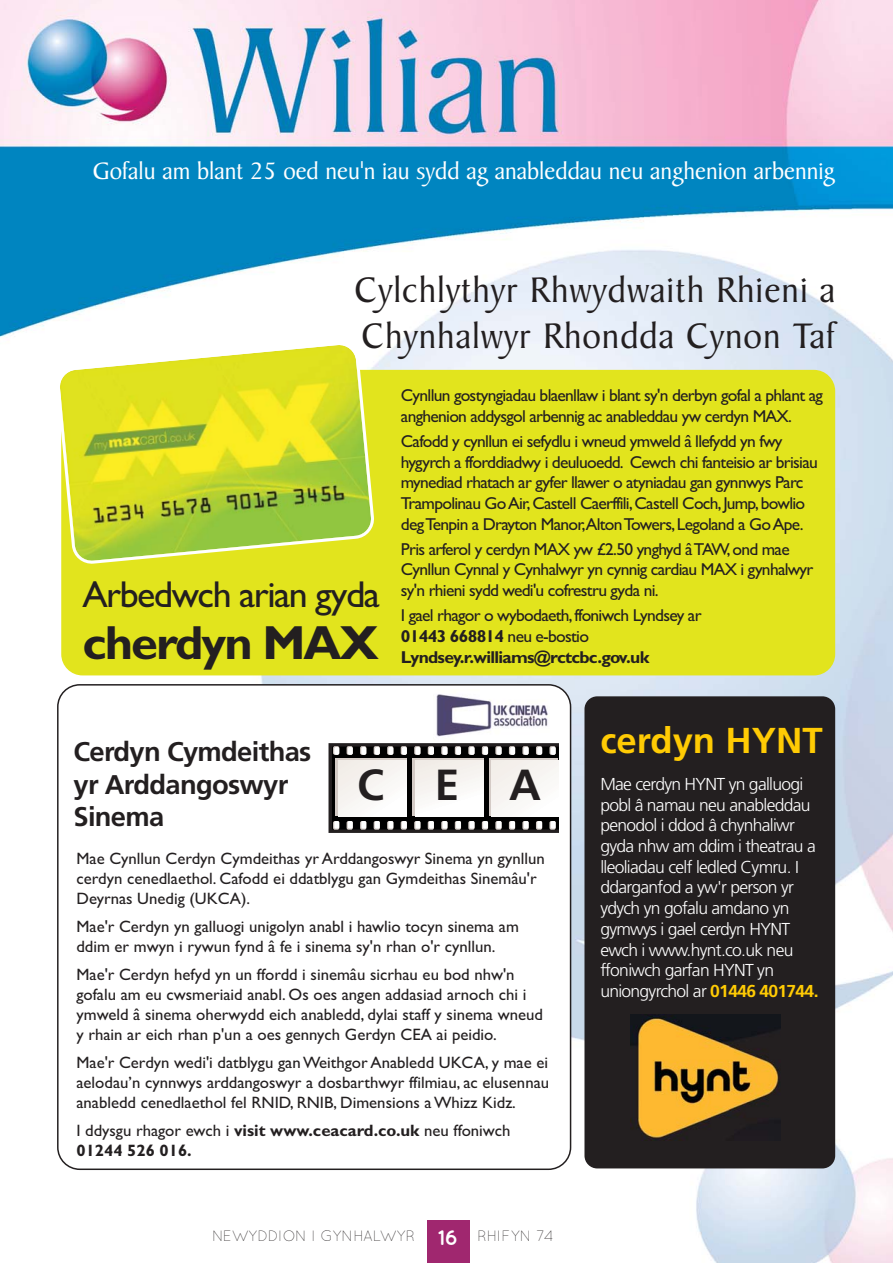
<style>
.page{position:relative;width:893px;height:1263px;background:#fff}
.page>*{position:absolute;margin:0;border:0;box-sizing:border-box;transform-origin:0 0}
.t1{font:700 48px "Gill Sans";letter-spacing:-.04em;color:#231f20}
.t2{font:700 43.5px "Frutiger";color:#231f20}
.t3{font:38.1px/45.8px "Baker Signet BT";letter-spacing:.025em;color:#231f20}
.t4{font:37.5px "Gill Sans";letter-spacing:-.04em;color:#231f20}
.t5{font:700 36px "Frutiger";color:#ffcb04}
.t6{font:700 27px/32.4px "Frutiger";letter-spacing:-.025em;color:#231f20}
.t7{font:25.5px "Baker Signet BT";color:#fff}
.t8{font:700 21px "Quicksand";color:#fff}
.t9{font:17.25px/20.7px "Gill Sans";letter-spacing:-.04em;color:#231f20}
.t10{font:300 17.25px/20.7px "Frutiger";letter-spacing:-.04em;color:#fff}
.t11{font:16.5px/19.8px "Gill Sans";color:#231f20}
.t12{font:700 16.5px/19.8px "Gill Sans";color:#231f20}
.t13{font:300 15px "Quicksand";letter-spacing:-.01em;color:#231f20}
.s1{font-weight:700}
.s2{font-weight:400}
.s3{font-weight:700;color:#ffcb04}
</style>
<div class="page">
<img style="left:0;top:0;width:893px;height:1263px">
<div style="left:427px;top:1221px;width:42px;height:42px;background:#a0276f"></div>
<div style="left:61px;top:370px;width:774px;height:305px;background:#e2e41d;border-radius:21px"></div>
<svg style="left:56px;top:341px;width:319px;height:224px"></svg>
<svg style="left:57px;top:684px;width:514px;height:486px"></svg>
<div style="left:324px;top:740px;width:234px;height:98px;background:#fff"></div>
<svg style="left:328px;top:743px;width:230px;height:90px"></svg>
<img style="left:434px;top:690px;width:115px;height:50px">
<div style="left:584px;top:696px;width:251px;height:472px;background:#231f20;border-radius:13px"></div>
<img style="left:630px;top:1014px;width:150px;height:125px">
<h3 class="t7" style="left:93px;top:160px;width:744px">Gofalu am blant 25 oed neu'n iau sydd ag anableddau neu anghenion arbennig</h3>
<h3 class="t3" style="left:355px;top:270px;width:482px">Cylchlythyr Rhwydwaith Rhieni a<br>Chynhalwyr Rhondda Cynon Taf</h3>
<h3 class="t4" style="left:82px;top:581px;width:299px">Arbedwch arian gyda</h3>
<h1 class="t1" style="left:82px;top:626px;width:298px">cherdyn MAX</h1>
<p class="t9" style="left:401px;top:387px;width:423px">Cynllun gostyngiadau blaenllaw i blant sy'n derbyn gofal a phlant ag anghenion addysgol arbennig ac anableddau yw cerdyn MAX.</p>
<p class="t9" style="left:401px;top:433px;width:419px">Cafodd y cynllun ei sefydlu i wneud ymweld â llefydd yn fwy hygyrch a fforddiadwy i deuluoedd. Cewch chi fanteisio ar brisiau mynediad rhatach ar gyfer llawer o atyniadau gan gynnwys Parc Trampolinau Go Air, Castell Caerffili, Castell Coch, Jump, bowlio deg Tenpin a Drayton Manor,Alton Towers, Legoland a Go Ape.</p>
<p class="t9" style="left:401px;top:540px;width:414px">Pris arferol y cerdyn MAX yw £2.50 ynghyd â TAW, ond mae<br>Cynllun Cynnal y Cynhalwyr yn cynnig cardiau MAX i gynhalwyr sy'n rhieni sydd wedi'u cofrestru gyda ni.</p>
<p class="t9" style="left:401px;top:607px;width:302px">I gael rhagor o wybodaeth, ffoniwch Lyndsey ar<br><span class="s1">01443 668814</span> neu e-bostio<br><span class="s1">Lyndsey.r.williams@rctcbc.gov.uk</span></p>
<h3 class="t6" style="left:73px;top:738px;width:239px">Cerdyn Cymdeithas yr Arddangoswyr<br>Sinema</h3>
<h2 class="t2" style="left:357px;top:768px;width:185px">CEA</h2>
<p class="t11" style="left:76px;top:851px;width:470px">Mae Cynllun Cerdyn Cymdeithas yr Arddangoswyr Sinema yn gynllun cerdyn cenedlaethol. Cafodd ei ddatblygu gan Gymdeithas Sinemâu'r<br>Deyrnas Unedig (UKCA).</p>
<p class="t11" style="left:76px;top:919px;width:444px">Mae'r Cerdyn yn galluogi unigolyn anabl i hawlio tocyn sinema am ddim er mwyn i rywun fynd â fe i sinema sy'n rhan o'r cynllun.</p>
<p class="t11" style="left:76px;top:967px;width:468px">Mae'r Cerdyn hefyd yn un ffordd i sinemâu sicrhau eu bod nhw'n gofalu am eu cwsmeriaid anabl. Os oes angen addasiad arnoch chi i ymweld â sinema oherwydd eich anabledd, dylai staff y sinema wneud y rhain ar eich rhan p'un a oes gennych Gerdyn CEA ai peidio.</p>
<p class="t11" style="left:76px;top:1054px;width:474px;text-align:justify">Mae'r Cerdyn wedi'i datblygu gan Weithgor Anabledd UKCA, y mae ei aelodau’n cynnwys arddangoswyr a dosbarthwyr ffilmiau, ac elusennau anabledd cenedlaethol fel RNID, RNIB, Dimensions a Whizz Kidz.</p>
<p class="t12" style="left:76px;top:1122px;width:436px"><span class="s2">I ddysgu rhagor ewch i</span> visit www.ceacard.co.uk <span class="s2">neu ffoniwch<br></span>01244 526 016.</p>
<p class="t8" style="left:438px;top:1230px;width:22px">16</p>
<p class="t13" style="left:212px;top:1231px;width:205px">NEWYDDION I GYNHALWYR</p>
<p class="t13" style="left:477px;top:1231px;width:78px">RHIFYN 74</p>
<h3 class="t5" style="left:600px;top:726px;width:224px">cerdyn HYNT</h3>
<p class="t10" style="left:600px;top:775px;width:220px">Mae cerdyn HYNT yn galluogi pobl â namau neu anableddau penodol i ddod â chynhaliwr gyda nhw am ddim i theatrau a lleoliadau celf ledled Cymru. I ddarganfod a yw'r person yr ydych yn gofalu amdano yn gymwys i gael cerdyn HYNT ewch i www.hynt.co.uk neu ffoniwch garfan HYNT yn uniongyrchol ar <span class="s3">01446 401744.</span></p>
</div>
